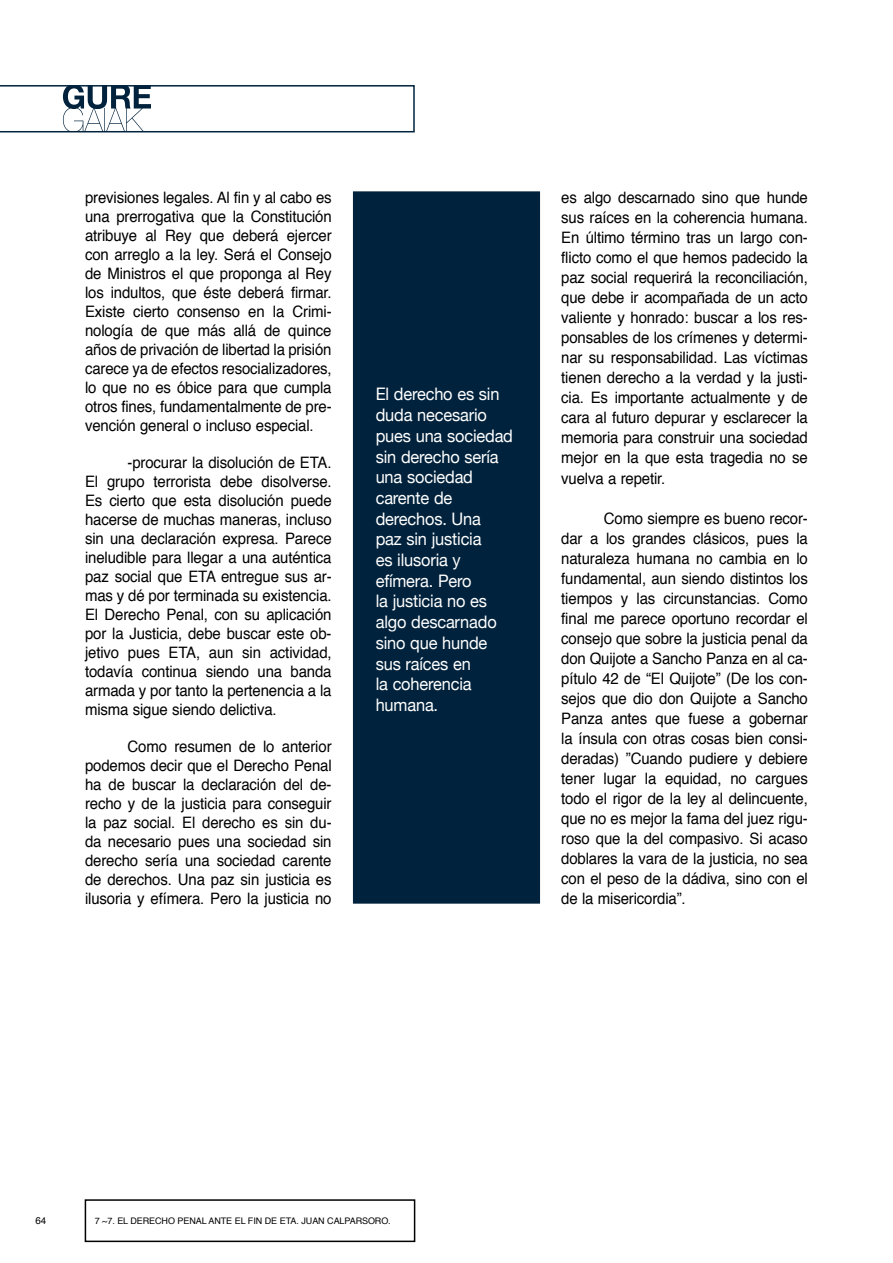
<style>
.page{position:relative;width:893px;height:1263px;background:#fff}
.page>*{position:absolute;margin:0;border:0;box-sizing:border-box;transform-origin:0 0}
.t1{font:17.25px/20.7px "Helvetica Neue";letter-spacing:-.01em;color:#fff;scale:.95 1}
.t2{font:15.75px/19px "Helvetica";letter-spacing:-.01em;color:#000;text-align:justify;scale:.95 1}
.t3{font:9.75px "Helvetica";color:#000}
.t4{font:9px "Helvetica";letter-spacing:-.01em;color:#000}
</style>
<div class="page">
<svg style="left:0;top:85px;width:415px;height:47px"></svg>
<div style="left:85px;top:1199px;width:330px;height:43px;border:2px solid #000"></div>
<div style="left:354px;top:192px;width:185px;height:711px;background:#00223c"></div>
<div style="left:353px;top:191px;width:187px;height:713px;border:2px solid #00223c"></div>
<p class="t2" style="left:85px;top:189px;width:261px">previsiones legales. Al fin y al cabo es una prerrogativa que la Constitución atribuye al Rey que deberá ejercer con arreglo a la ley. Será el Consejo de Ministros el que proponga al Rey los indultos, que éste deberá firmar.<br>Existe cierto consenso en la Crimi&shy;nología de que más allá de quince años de privación de libertad la prisión carece ya de efectos resocializadores, lo que no es óbice para que cumpla otros fines, fundamentalmente de pre&shy;vención general o incluso especial.</p>
<p class="t2" style="left:85px;top:453px;width:261px;text-indent:43px">-procurar la disolución de ETA.<br>El grupo terrorista debe disolverse.<br>Es cierto que esta disolución puede hacerse de muchas maneras, incluso sin una declaración expresa. Parece ineludible para llegar a una auténtica paz social que ETA entregue sus ar&shy;mas y dé por terminada su existencia.<br>El Derecho Penal, con su aplicación por la Justicia, debe buscar este ob&shy;jetivo pues ETA, aun sin actividad, todavía continua siendo una banda armada y por tanto la pertenencia a la misma sigue siendo delictiva.</p>
<p class="t2" style="left:85px;top:737px;width:261px;text-indent:43px">Como resumen de lo anterior podemos decir que el Derecho Penal ha de buscar la declaración del de&shy;recho y de la justicia para conseguir la paz social. El derecho es sin du&shy;da necesario pues una sociedad sin derecho sería una sociedad carente de derechos. U na paz sin justicia es ilusoria y efímera. Pero la justicia no</p>
<p class="t1" style="left:376px;top:384px;width:146px">El derecho es sin duda necesario pues una sociedad sin derecho sería una sociedad carente de derechos. Una<br>paz sin justicia<br>es ilusoria y efímera. Pero<br>la justicia no es algo descarnado sino que hunde sus raíces en<br>la coherencia humana.</p>
<p class="t2" style="left:561px;top:188px;width:261px;line-height:20px">es algo descarnado sino que hunde sus raíces en la coherencia humana.<br>En último término tras un largo con&shy;flicto como el que hemos padecido la paz social requerirá la reconciliación, que debe ir acompañada de un acto valiente y honrado: buscar a los res&shy;ponsables de los crímenes y determi&shy;nar su responsabilidad. Las víctimas tienen derecho a la verdad y la justi&shy;cia. Es importante actualmente y de cara al futuro depurar y esclarecer la memoria para construir una sociedad mejor en la que esta tragedia no se vuelva a repetir.</p>
<p class="t2" style="left:561px;top:508px;width:261px;line-height:20px;text-indent:43px">Como siempre es bueno recor&shy;dar a los grandes clásicos, pues la naturaleza humana no cambia en lo fundamental, aun siendo distintos los tiempos y las circunstancias. Como final me parece oportuno recordar el consejo que sobre la justicia penal da don Quijote a Sancho Panza en al ca&shy;pítulo 42 de “El Quijote” (De los con&shy;sejos que dio don Quijote a Sancho Panza antes que fuese a gobernar la ínsula con otras cosas bien consi&shy;deradas) ”Cuando pudiere y debiere tener lugar la equidad, no cargues todo el rigor de la ley al delincuente, que no es mejor la fama del juez rigu&shy;roso que la del compasivo. Si acaso doblares la vara de la justicia, no sea con el peso de la dádiva, sino con el de la misericordia”.</p>
<p class="t3" style="left:36px;top:1213px;width:12px">64</p>
<p class="t4" style="left:95px;top:1214px;width:298px">7 ~7. El De recho Penal ante el fin de ETA. Juan Calparsoro.</p>
</div>
